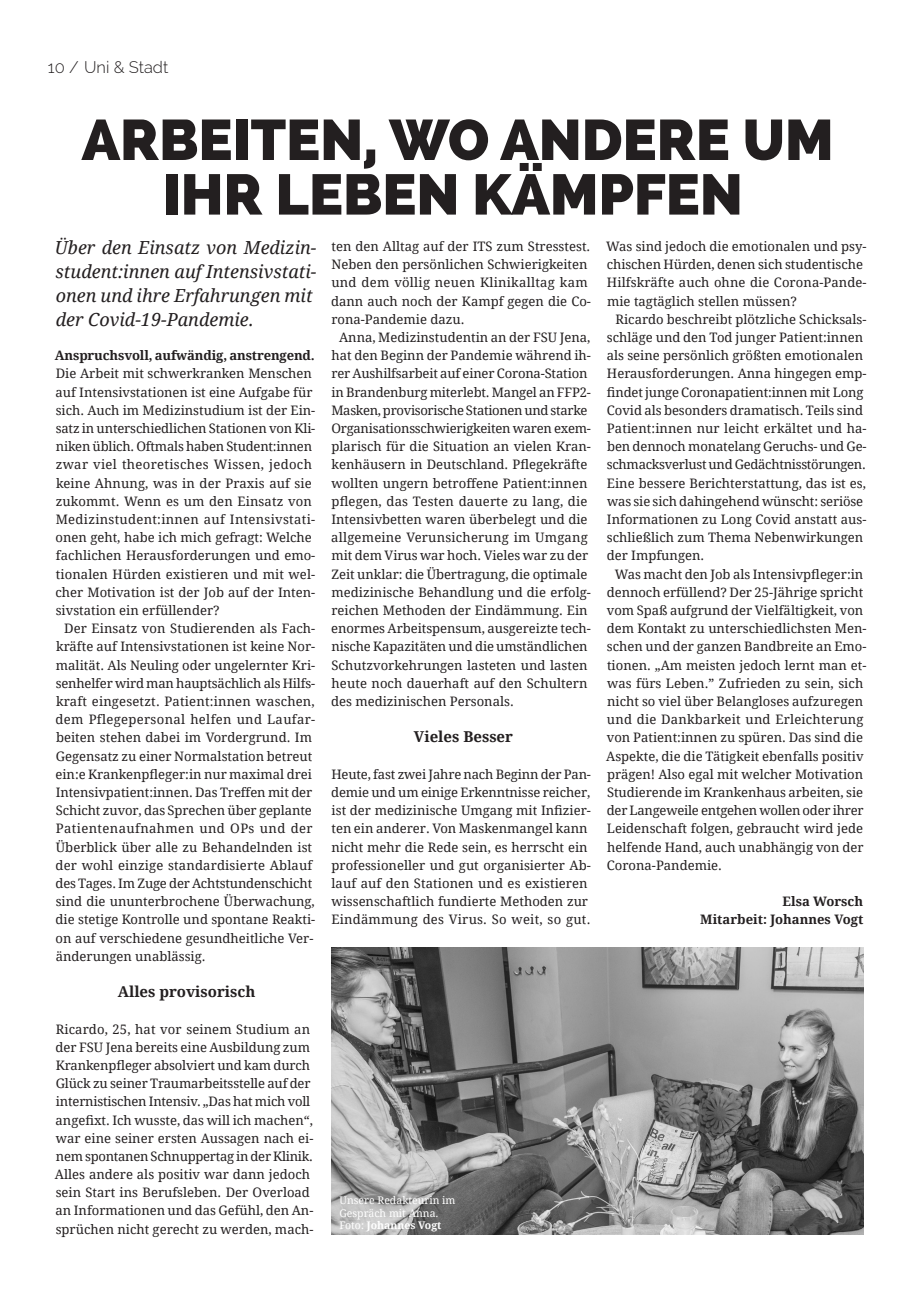
<style>
.page{position:relative;width:919px;height:1289px;background:#fff}
.page>*{position:absolute;margin:0;border:0;box-sizing:border-box;transform-origin:0 0}
.Antwort{font:800 57px/54.6px "Raleway";color:#231f20;text-align:center}
.Lu_Teaser{font:italic 18px/24px "Droid Serif";color:#231f20}
.t1{font:300 16.5px "Raleway";color:#231f20}
.LU_ZÜ{font:700 15px "Droid Serif";color:#231f20}
.Lu_Fortsetzung{font:13.05px/18.1px "Droid Serif";color:#231f20}
.Lu_Fließtext_nach_ZÜ{font:13.05px/18.1px "Droid Serif";color:#231f20}
.Lu_Anfang_Artikel{font:13.05px/18.1px "Droid Serif";color:#231f20}
.Lu_Fortsetzung-2{font:700 13.05px "Droid Serif";color:#231f20}
.Lu_BU_Artikel{font:10.5px "Droid Serif";color:#fff}
.Lu_BU_Artikel-2{font:700 10.5px "Droid Serif";color:#fff}
.s1{font-weight:700}
.s2{font-weight:400}
</style>
<div class="page">
<img style="left:332px;top:947px;width:531px;height:286px">
<p class="t1" style="left:48px;top:57px;width:122px">10 / Uni &amp; Stadt</p>
<p class="Antwort" style="left:82px;top:113px;width:753px">ARBEITEN, WO ANDERE UM<br>IHR LEBEN KÄMPFEN</p>
<p class="Lu_Teaser" style="left:55px;top:235px;width:263px">Über den Einsatz von Medizin&shy;student:innen auf Intensivstati&shy;onen und ihre Erfahrungen mit der Covid-19-Pandemie.</p>
<p class="Lu_Anfang_Artikel" style="left:55px;top:346px;width:262px"><span class="s1">Anspruchsvoll, aufwändig, anstrengend.<br></span>Die Arbeit mit schwerkranken Menschen auf Intensivstationen ist eine Aufgabe für sich. Auch im Medizinstudium ist der Ein&shy;satz in unterschiedlichen Stationen von Kli&shy;niken üblich. Oftmals haben Student:innen zwar viel theoretisches Wissen, jedoch keine Ahnung, was in der Praxis auf sie zukommt. Wenn es um den Einsatz von Medizinstudent:innen auf Intensivstati&shy;onen geht, habe ich mich gefragt: Welche fachlichen Herausforderungen und emo&shy;tionalen Hürden existieren und mit wel&shy;cher Motivation ist der Job auf der Inten&shy;sivstation ein erfüllender?</p>
<p class="Lu_Fortsetzung" style="left:56px;top:619px;width:261px;text-indent:9px">Der Einsatz von Studierenden als Fach&shy;kräfte auf Intensivstationen ist keine Nor&shy;malität. Als Neuling oder ungelernter Kri&shy;senhelfer wird man hauptsächlich als Hilfs&shy;kraft eingesetzt. Patient:innen waschen, dem Pflegepersonal helfen und Laufar&shy;beiten stehen dabei im Vordergrund. Im Gegensatz zu einer Normalstation betreut ein:e Krankenpfleger:in nur maximal drei Intensivpatient:innen. Das Treffen mit der Schicht zuvor, das Sprechen über geplante Patientenaufnahmen und OPs und der Überblick über alle zu Behandelnden ist der wohl einzige standardisierte Ablauf des Tages. Im Zuge der Achtstundenschicht sind die ununterbrochene Überwachung, die stetige Kontrolle und spontane Reakti&shy;on auf verschiedene gesundheitliche Ver&shy;änderungen unablässig.</p>
<p class="LU_ZÜ" style="left:118px;top:981px;width:139px">Alles provisorisch</p>
<p class="Lu_Fließtext_nach_ZÜ" style="left:55px;top:1019px;width:260px">Ricardo, 25, hat vor seinem Studium an der FSU Jena bereits eine Ausbildung zum Krankenpfleger absolviert und kam durch Glück zu seiner Traumarbeitsstelle auf der internistischen Intensiv. „Das hat mich voll angefixt. Ich wusste, das will ich machen“, war eine seiner ersten Aussagen nach ei&shy;nem spontanen Schnuppertag in der Klinik.<br>Alles andere als positiv war dann jedoch sein Start ins Berufsleben. Der Overload an Informationen und das Gefühl, den An&shy;sprüchen nicht gerecht zu werden, mach-</p>
<p class="Lu_Fließtext_nach_ZÜ" style="left:331px;top:237px;width:261px">ten den Alltag auf der ITS zum Stresstest.<br>Neben den persönlichen Schwierigkeiten und dem völlig neuen Klinikalltag kam dann auch noch der Kampf gegen die Co&shy;rona-Pandemie dazu.</p>
<p class="Lu_Fortsetzung" style="left:331px;top:328px;width:261px;text-indent:8px">Anna, Medizinstudentin an der FSU Jena, hat den Beginn der Pandemie während ih&shy;rer Aushilfsarbeit auf einer Corona-Station in Brandenburg miterlebt. Mangel an FFP2- Masken, provisorische Stationen und starke Organisationsschwierigkeiten waren exem&shy;plarisch für die Situation an vielen Kran&shy;kenhäusern in Deutschland. Pflegekräfte wollten ungern betroffene Patient:innen pflegen, das Testen dauerte zu lang, die Intensivbetten waren überbelegt und die allgemeine Verunsicherung im Umgang mit dem Virus war hoch. Vieles war zu der Zeit unklar: die Übertragung, die optimale medizinische Behandlung und die erfolg&shy;reichen Methoden der Eindämmung. Ein enormes Arbeitspensum, ausgereizte tech&shy;nische Kapazitäten und die umständlichen Schutzvorkehrungen lasteten und lasten heute noch dauerhaft auf den Schultern des medizinischen Personals.</p>
<p class="LU_ZÜ" style="left:414px;top:726px;width:101px">Vieles Besser</p>
<p class="Lu_Fließtext_nach_ZÜ" style="left:331px;top:764px;width:261px">Heute, fast zwei Jahre nach Beginn der Pan&shy;demie und um einige Erkenntnisse reicher, ist der medizinische Umgang mit Infizier&shy;ten ein anderer. Von Maskenmangel kann nicht mehr die Rede sein, es herrscht ein professioneller und gut organisierter Ab&shy;lauf auf den Stationen und es existieren wissenschaftlich fundierte Methoden zur Eindämmung des Virus. So weit, so gut.</p>
<p class="Lu_Fließtext_nach_ZÜ" style="left:606px;top:237px;width:262px">Was sind jedoch die emotionalen und psy&shy;chischen Hürden, denen sich studentische Hilfskräfte auch ohne die Corona-Pande&shy;mie tagtäglich stellen müssen?</p>
<p class="Lu_Fortsetzung" style="left:606px;top:310px;width:261px;text-indent:9px">Ricardo beschreibt plötzliche Schicksals&shy;schläge und den Tod junger Patient:innen als seine persönlich größten emotionalen Herausforderungen. Anna hingegen emp&shy;findet junge Coronapatient:innen mit Long Covid als besonders dramatisch. Teils sind Patient:innen nur leicht erkältet und ha&shy;ben dennoch monatelang Geruchs- und Ge&shy;schmacksverlust und Gedächtnisstörungen.<br>Eine bessere Berichterstattung, das ist es, was sie sich dahingehend wünscht: seriöse Informationen zu Long Covid anstatt aus&shy;schließlich zum Thema Nebenwirkungen der Impfungen.</p>
<p class="Lu_Fortsetzung" style="left:606px;top:564px;width:262px;text-indent:9px">Was macht den Job als Intensivpfleger:in dennoch erfüllend? Der 25-Jährige spricht vom Spaß aufgrund der Vielfältigkeit, von dem Kontakt zu unterschiedlichsten Men&shy;schen und der ganzen Bandbreite an Emo&shy;tionen. „Am meisten jedoch lernt man et&shy;was fürs Leben.” Zufrieden zu sein, sich nicht so viel über Belangloses aufzuregen und die Dankbarkeit und Erleichterung von Patient:innen zu spüren. Das sind die Aspekte, die die Tätigkeit ebenfalls positiv prägen! Also egal mit welcher Motivation Studierende im Krankenhaus arbeiten, sie der Langeweile entgehen wollen oder ihrer Leidenschaft folgen, gebraucht wird jede helfende Hand, auch unabhängig von der Corona-Pandemie.</p>
<p class="Lu_Fortsetzung-2" style="left:782px;top:892px;width:82px">Elsa Worsch</p>
<p class="Lu_Fortsetzung-2" style="left:700px;top:910px;width:164px">Mitarbeit: Johannes Vogt</p>
<p class="Lu_BU_Artikel" style="left:339px;top:1192px;width:118px">Unsere Redakteurin im</p>
<p class="Lu_BU_Artikel" style="left:339px;top:1205px;width:101px">Gespräch mit Anna.</p>
<p class="Lu_BU_Artikel-2" style="left:339px;top:1217px;width:104px"><span class="s2">Foto:</span> Johannes Vogt</p>
</div>
